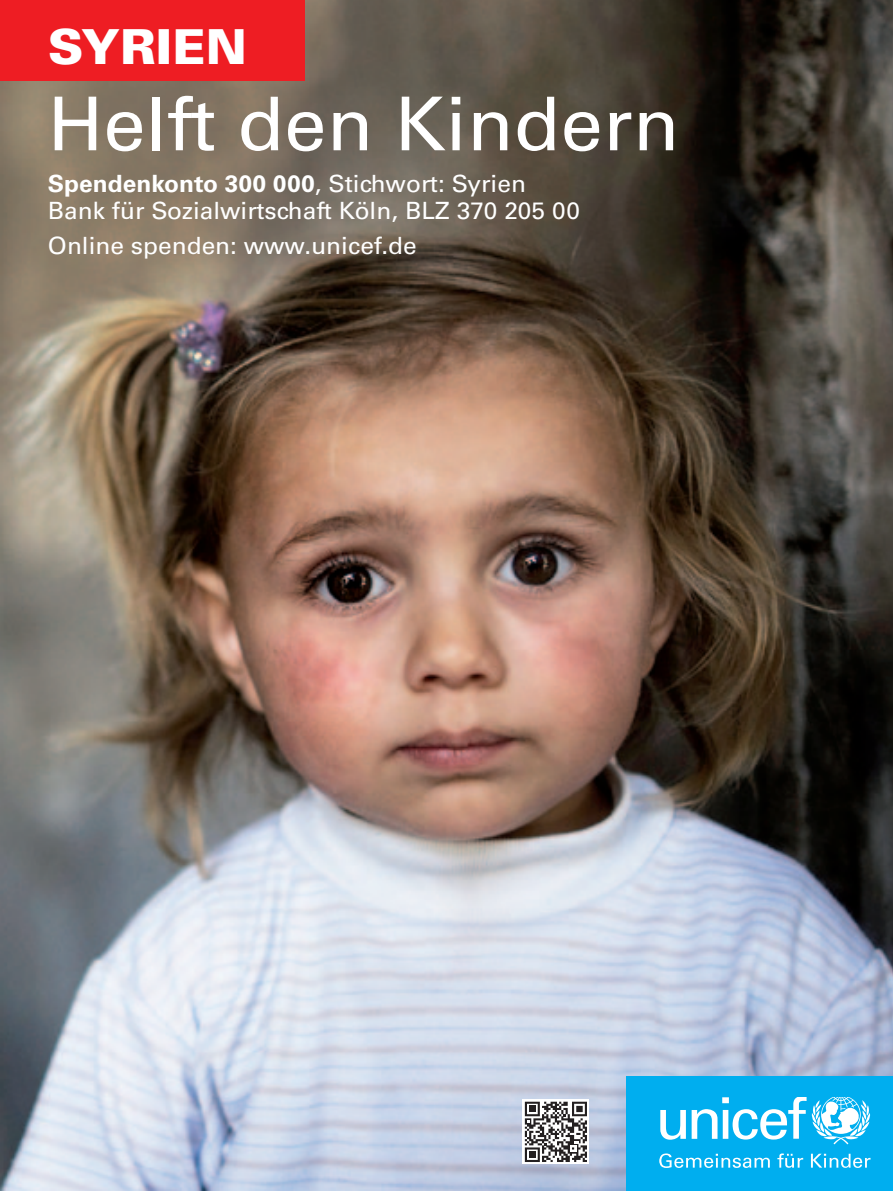
<style>
.page{position:relative;width:893px;height:1191px;background:#fff}
.page>*{position:absolute;margin:0;border:0;box-sizing:border-box;transform-origin:0 0}
.t1{font:74.25px "Univers LT Std";color:#fff}
.t2{font:900 48.3px "Univers LT Std";color:#fff}
.t3{font:23.7px/26.7px "Univers LT Std";color:#fff}
.s1{font-weight:700}
</style>
<div class="page">
<img style="left:0;top:0;width:893px;height:1191px">
<div style="left:626px;top:1076px;width:267px;height:115px;background:#00aeef"></div>
<svg style="left:660px;top:1110px;width:26px;height:29px"></svg>
<svg style="left:692px;top:1097px;width:178px;height:47px"></svg>
<svg style="left:659px;top:1153px;width:111px;height:15px"></svg>
<svg style="left:777px;top:1153px;width:26px;height:14px"></svg>
<svg style="left:811px;top:1153px;width:59px;height:15px"></svg>
<div style="left:0;top:0;width:304px;height:81px;background:#ee1d23"></div>
<div style="left:523px;top:1099px;width:66px;height:65px;background:linear-gradient(to bottom,#fff,#fff)"></div>
<svg style="left:525px;top:1101px;width:62px;height:61px"></svg>
<h2 class="t2" style="left:48px;top:16px;width:201px">SYRIEN</h2>
<h1 class="t1" style="left:48px;top:80px;width:633px">Helft den Kindern</h1>
<p class="t3" style="left:48px;top:170px;width:534px"><span class="s1">Spendenkonto 300 000</span>, Stichwort: Syrien<br>Bank für Sozialwirtschaft Köln, BLZ 370 205 00</p>
<p class="t3" style="left:48px;top:232px;width:370px">Online spenden: www.unicef.de</p>
</div>
